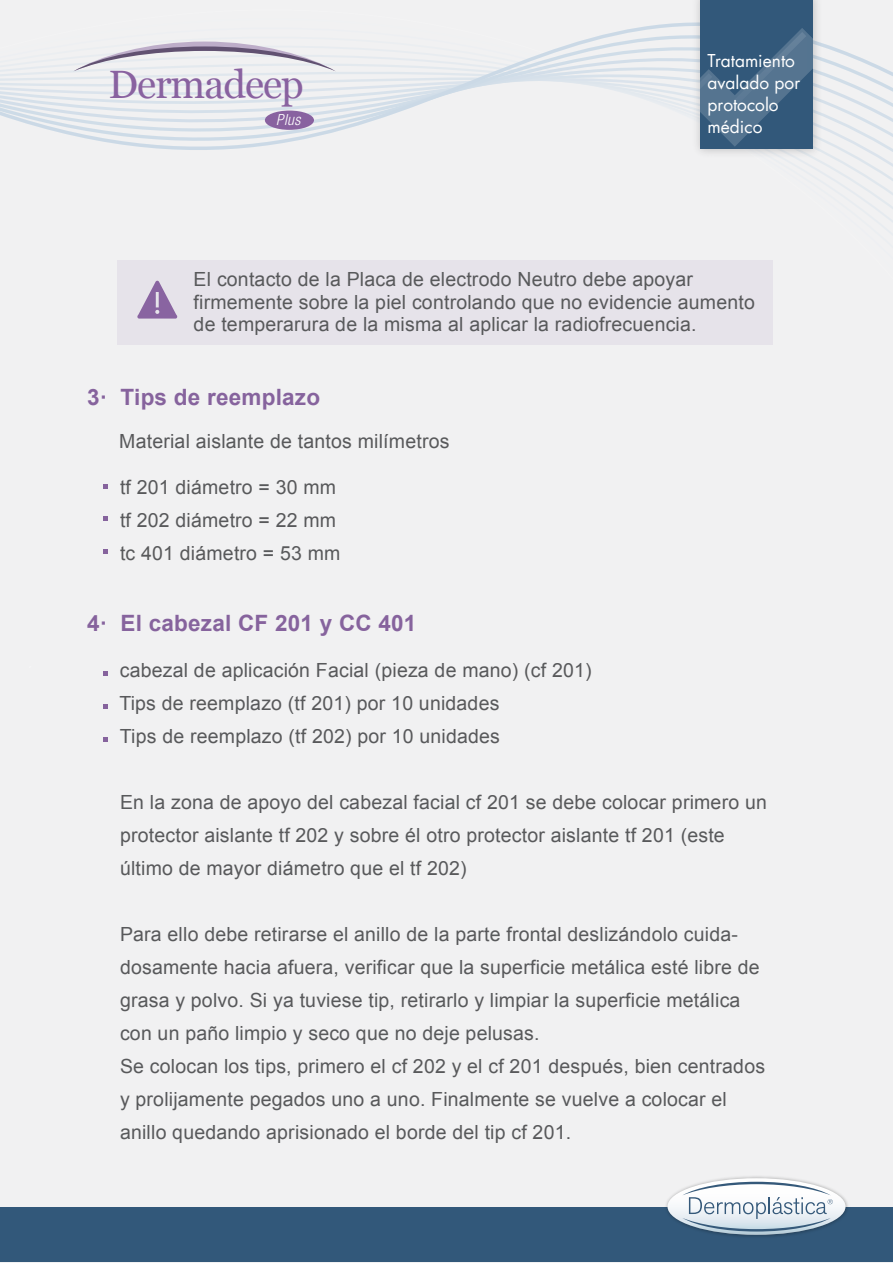
<style>
.page{position:relative;width:893px;height:1263px;background:#f1f1f2}
.page>*{position:absolute;margin:0;border:0;box-sizing:border-box;transform-origin:0 0}
.t1{font:39.6px "Georgia";letter-spacing:-.025em;color:#8962a0}
.t2{font:700 22.5px "Arial";letter-spacing:.01em;color:#86639d}
.t3{font:19.5px/33px "Arial";letter-spacing:.01em;color:#58595b}
.t4{font:17.4px/22px "Futura LT";color:#fff}
.t5{font:italic 300 condensed 15.3px "Helvetica Neue LT Std";color:#fff}
</style>
<div class="page">
<svg style="left:0;top:22px;width:893px;height:128px"></svg>
<img style="left:688px;top:0;width:138px;height:162px">
<div style="left:700px;top:0;width:113px;height:149px;background:#32587a"></div>
<svg style="left:700px;top:28px;width:113px;height:119px"></svg>
<div style="left:0;top:1207px;width:893px;height:55px;background:#32587a"></div>
<img style="left:666px;top:1176px;width:182px;height:61px">
<svg style="left:667px;top:1179px;width:179px;height:56px"></svg>
<svg style="left:682px;top:1182px;width:151px;height:49px"></svg>
<svg style="left:73px;top:42px;width:263px;height:29px"></svg>
<div style="left:265px;top:111px;width:49px;height:19px;background:#8962a0;border-radius:50%"></div>
<div style="left:117px;top:260px;width:656px;height:84px;background:#e6e3ea"></div>
<svg style="left:103px;top:484px;width:4px;height:4px"></svg>
<svg style="left:103px;top:517px;width:4px;height:4px"></svg>
<svg style="left:103px;top:549px;width:4px;height:5px"></svg>
<svg style="left:103px;top:672px;width:4px;height:4px"></svg>
<svg style="left:103px;top:704px;width:4px;height:5px"></svg>
<svg style="left:103px;top:737px;width:4px;height:4px"></svg>
<h1 class="t1" style="left:109px;top:60px;width:197px">Dermadeep</h1>
<p class="t5" style="left:276px;top:111px;width:26px">Plus</p>
<p class="t4" style="left:708px;top:50px;width:94px">Tratamiento avalado por protocolo médico</p>
<p class="t3" style="left:194px;top:268px;width:563px;line-height:22.5px">El contacto de la Placa de electrodo Neutro debe apoyar firmemente sobre la piel controlando que no evidencie aumento de temperarura de la misma al aplicar la radiofrecuencia.</p>
<p class="t2" style="left:87px;top:382px;width:234px">3· Tips de reemplazo</p>
<p class="t3" style="left:119px;top:425px;width:332px">Material aislante de tantos milímetros</p>
<p class="t3" style="left:120px;top:471px;width:222px">tf 201 diámetro = 30 mm tf 202 diámetro = 22 mm tc 401 diámetro = 53 mm</p>
<p class="t2" style="left:87px;top:608px;width:331px">4· El cabezal CF 201 y CC 401</p>
<p class="t3" style="left:119px;top:654px;width:474px">cabezal de aplicación Facial (pieza de mano) (cf 201)<br>Tips de reemplazo (tf 201) por 10 unidades<br>Tips de reemplazo (tf 202) por 10 unidades</p>
<p class="t3" style="left:120px;top:786px;width:648px">En la zona de apoyo del cabezal facial cf 201 se debe colocar primero un protector aislante tf 202 y sobre él otro protector aislante tf 201 (este último de mayor diámetro que el tf 202)</p>
<p class="t3" style="left:120px;top:918px;width:647px">Para ello debe retirarse el anillo de la parte frontal deslizándolo cuida&shy;dosamente hacia afuera, verificar que la superficie metálica esté libre de grasa y polvo. Si ya tuviese tip, retirarlo y limpiar la superficie metálica con un paño limpio y seco que no deje pelusas.<br>Se colocan los tips, primero el cf 202 y el cf 201 después, bien centrados y prolijamente pegados uno a uno. Finalmente se vuelve a colocar el anillo quedando aprisionado el borde del tip cf 201.</p>
</div>
